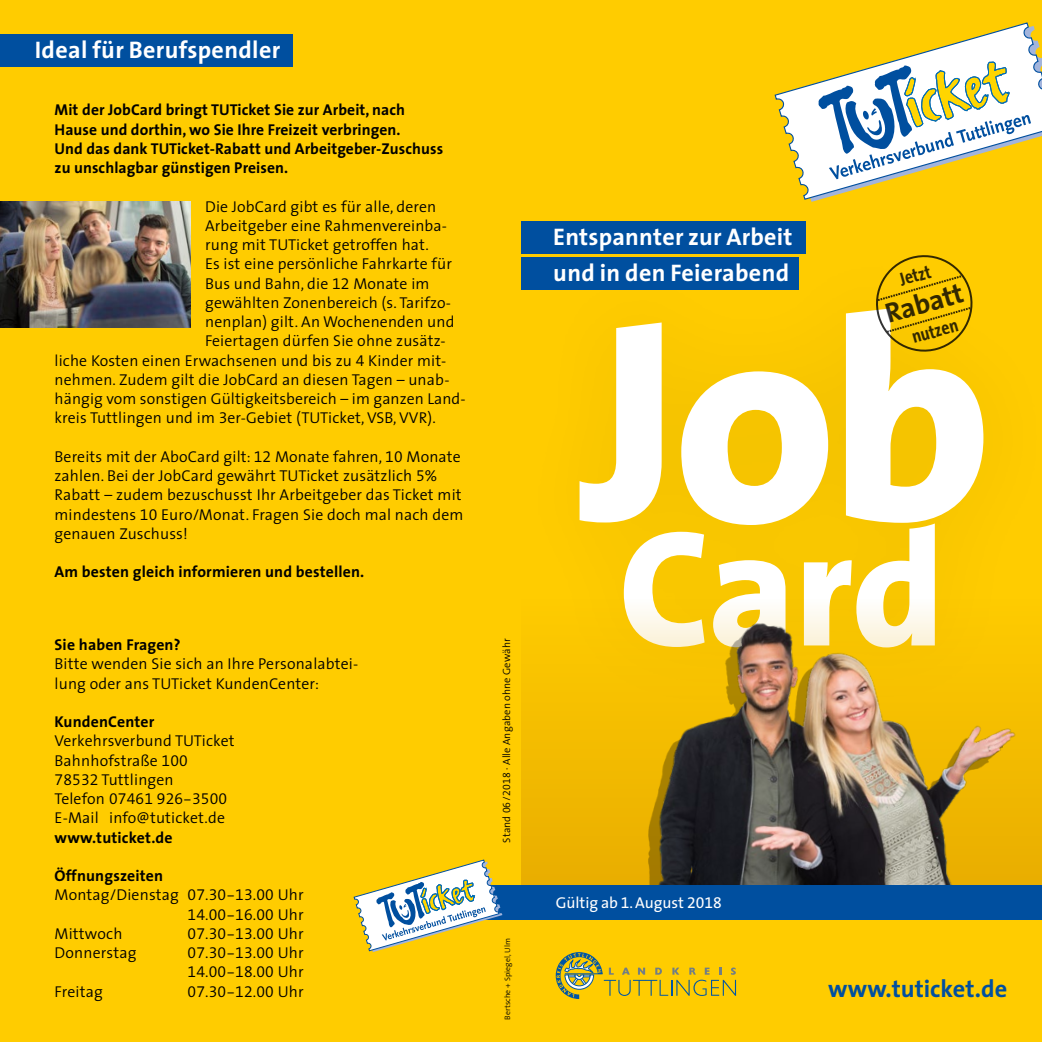
<style>
.page{position:relative;width:1042px;height:1042px;background:#fff}
.page>*{position:absolute;margin:0;border:0;box-sizing:border-box;transform-origin:0 0}
.t1{font:700 28px "The Sans";color:#000}
.t2{font:700 24.32px "The Sans";color:#004f9f}
.t3{font:700 24.15px/36.8px "The Sans";letter-spacing:.015em;color:#fff}
.t4{font:700 19.07px "The Sans Cd LF7";color:#000}
.t5{font:300 15.75px/19.2px "The Sans";letter-spacing:.01em;color:#000}
.t6{font:700 15.75px/19.2px "The Sans";letter-spacing:.005em;color:#000}
.t7{font:15.75px/19.2px "The Sans Semi Light Expert";letter-spacing:.01em;color:#000}
.t8{font:15.75px "The Sans";color:#fff}
.t9{font:300 10.5px "The Sans";letter-spacing:.01em;color:#000}
.t10{font:300 7.88px "The Sans";letter-spacing:.01em;color:#000}
.s1{font-family:"The Sans Semi Light Expert";font-weight:400}
.s2{font-family:"The Sans";font-weight:300}
.s3{font-weight:700}
.s4{font-family:"The Sans Expert"}
</style>
<div class="page">
<div style="left:521px;top:0;width:521px;height:1042px;background:#fc0"></div>
<svg style="left:579px;top:310px;width:404px;height:213px;fill:#fff"></svg>
<svg style="left:624px;top:523px;width:311px;height:76px"></svg>
<svg style="left:556px;top:952px;width:180px;height:47px"></svg>
<div style="left:0;top:0;width:521px;height:1042px;background:#fc0"></div>
<svg style="left:521px;top:599px;width:521px;height:286px;fill:#f5bf00"></svg>
<img style="left:650px;top:620px;width:366px;height:265px">
<div style="left:430px;top:885px;width:612px;height:35px;background:#004f9f"></div>
<div style="left:521px;top:221px;width:284px;height:32px;background:#004f9f"></div>
<div style="left:521px;top:257px;width:277px;height:32px;background:#004f9f"></div>
<svg style="left:871px;top:255px;width:106px;height:101px"></svg>
<img style="left:0;top:201px;width:190px;height:127px">
<svg style="left:774px;top:22px;width:268px;height:179px"></svg>
<svg style="left:818px;top:61px;width:213px;height:118px"></svg>
<svg style="left:1038px;top:91px;width:4px;height:13px"></svg>
<div style="left:0;top:35px;width:292px;height:32px;background:#004f9f"></div>
<svg style="left:354px;top:860px;width:148px;height:92px"></svg>
<h3 class="t3" style="left:35px;top:31px;width:247px">Ideal für Berufspendler</h3>
<p class="t6" style="left:55px;top:100px;width:390px">Mit der JobCard bringt TUTicket Sie zur Arbeit, nach Hause und dorthin, wo Sie Ihre Freizeit verbringen.<br>Und das dank TUTicket-Rabatt und Arbeitgeber-Zuschuss zu unschlagbar günstigen Preisen.</p>
<p class="t5" style="left:205px;top:196px;width:233px">Die JobCard gibt es für alle, deren</p>
<p class="t5" style="left:205px;top:215px;width:243px">Arbeitgeber eine Rahmenvereinba-</p>
<p class="t5" style="left:205px;top:235px;width:225px">rung mit TUTicket getroffen hat.</p>
<p class="t5" style="left:205px;top:254px;width:248px">Es ist eine persönliche Fahrkarte für</p>
<p class="t5" style="left:205px;top:273px;width:226px">Bus und Bahn, die <span class="s1">12</span> Monate im</p>
<p class="t5" style="left:205px;top:292px;width:247px">gewählten Zonenbereich (s. Tarifzo-</p>
<p class="t5" style="left:205px;top:312px;width:251px">nenplan) gilt. An Wochenenden und</p>
<p class="t5" style="left:205px;top:331px;width:242px">Feiertagen dürfen Sie ohne zusätz-</p>
<p class="t5" style="left:55px;top:350px;width:392px">liche Kosten einen Erwachsenen und bis zu <span class="s1">4</span> Kinder mit-</p>
<p class="t5" style="left:55px;top:369px;width:395px">nehmen. Zudem gilt die JobCard an diesen Tagen – unab-</p>
<p class="t5" style="left:55px;top:389px;width:411px">hängig vom sonstigen Gültigkeitsbereich – im ganzen Land-</p>
<p class="t5" style="left:55px;top:408px;width:383px">kreis Tuttlingen und im <span class="s1">3</span>er-Gebiet (TUTicket, VSB, VVR).</p>
<p class="t5" style="left:55px;top:446px;width:410px">Bereits mit der AboCard gilt: <span class="s1">12</span> Monate fahren, <span class="s1">10</span> Monate zahlen. Bei der JobCard gewährt TUTicket zusätzlich <span class="s1">5</span>% Rabatt – zudem bezuschusst Ihr Arbeitgeber das Ticket mit mindestens <span class="s1">10</span> Euro/Monat. Fragen Sie doch mal nach dem genauen Zuschuss!</p>
<p class="t6" style="left:55px;top:562px;width:311px">Am besten gleich informieren und bestellen.</p>
<p class="t6" style="left:55px;top:635px;width:127px">Sie haben Fragen?</p>
<p class="t5" style="left:55px;top:654px;width:305px">Bitte wenden Sie sich an Ihre Personalabtei&shy;lung oder ans TUTicket KundenCenter:</p>
<p class="t6" style="left:55px;top:711px;width:101px">KundenCenter</p>
<p class="t5" style="left:55px;top:731px;width:182px">Verkehrsverbund TUTicket<br>Bahnhofstraße <span class="s1">100<br>78532</span> Tuttlingen</p>
<p class="t7" style="left:55px;top:788px;width:174px"><span class="s2">Telefon</span> 07461 926-3500</p>
<p class="t5" style="left:55px;top:808px;width:172px">E-Mail info@tuticket.de</p>
<p class="t6" style="left:55px;top:827px;width:120px">www.tuticket.de</p>
<p class="t5" style="left:55px;top:865px;width:251px"><span class="s3">Öffnungszeiten<br></span>Montag/Dienstag <span class="s1">07.30-13.00</span> Uhr</p>
<p class="t7" style="left:188px;top:904px;width:118px">14.00-16.00 <span class="s2">Uhr</span></p>
<p class="t5" style="left:55px;top:923px;width:69px">Mittwoch</p>
<p class="t7" style="left:188px;top:923px;width:118px">07.30-13.00 <span class="s2">Uhr</span></p>
<p class="t5" style="left:55px;top:942px;width:83px">Donnerstag</p>
<p class="t7" style="left:188px;top:942px;width:118px">07.30-13.00 <span class="s2">Uhr<br></span>14.00-18.00 <span class="s2">Uhr</span></p>
<p class="t5" style="left:55px;top:981px;width:50px">Freitag</p>
<p class="t7" style="left:188px;top:981px;width:118px">07.30-12.00 <span class="s2">Uhr</span></p>
<p class="t9" style="left:498px;top:843px;width:206px;rotate:-90deg">Stand <span class="s1">06 /2018</span> · Alle Angaben ohne Gewähr</p>
<p class="t10" style="left:501px;top:1020px;width:83px;rotate:-90deg">Bertsche + Spiegel, Ulm</p>
<h3 class="t3" style="left:553px;top:217px;width:241px">Entspannter zur Arbeit und in den Feierabend</h3>
<p class="t4" style="left:897px;top:270px;width:33px;rotate:-16deg">Jetzt</p>
<p class="t4" style="left:909px;top:328px;width:49px;rotate:-16deg">nutzen</p>
<h1 class="t1" style="left:879px;top:292px;width:82px;rotate:-16deg">Rabatt</h1>
<p class="t8" style="left:556px;top:890px;width:168px">Gültig ab <span class="s4">1</span>. August <span class="s4">2018</span></p>
<h2 class="t2" style="left:828px;top:968px;width:181px">www.tuticket.de</h2>
</div>
